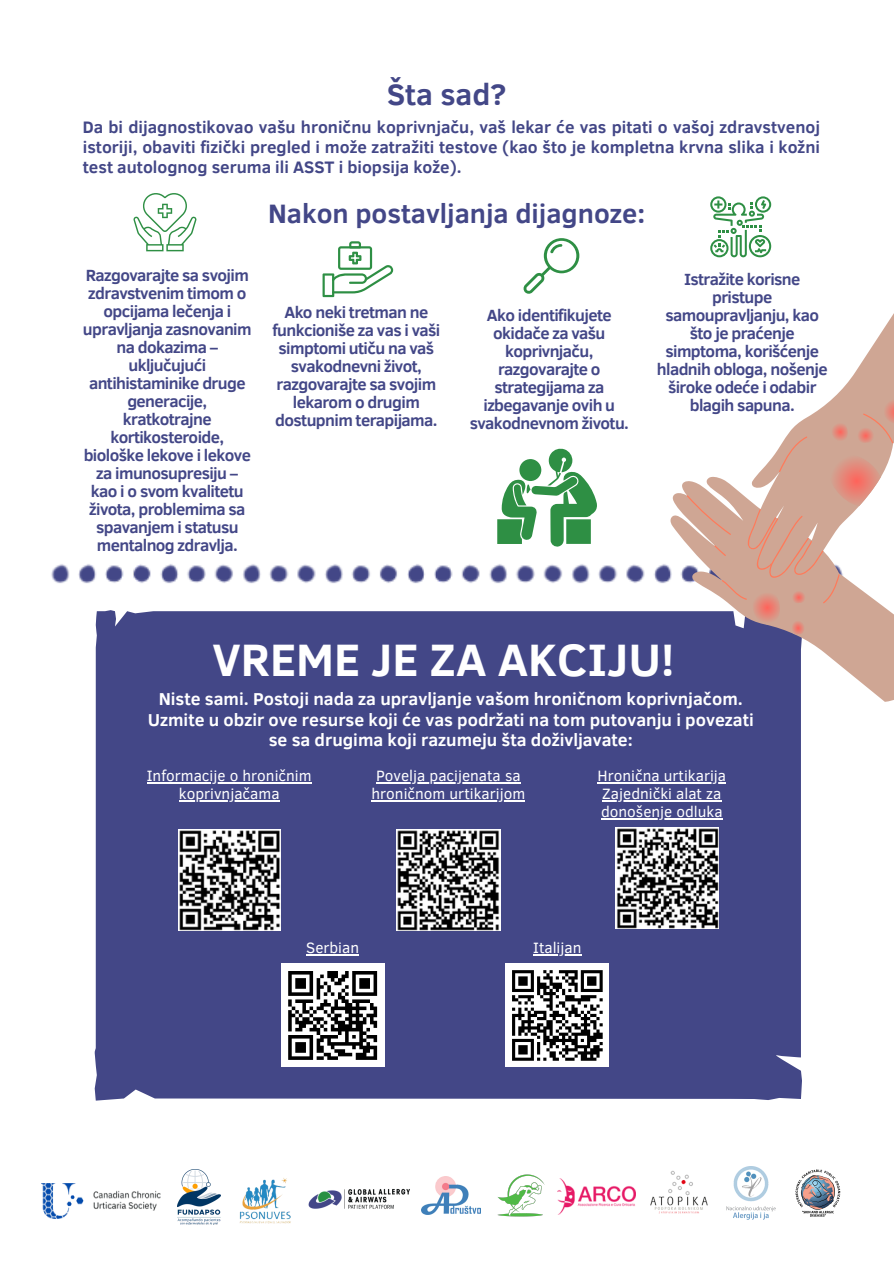
<style>
.page{position:relative;width:894px;height:1264px;background:#fff}
.page>*{position:absolute;margin:0;border:0;box-sizing:border-box;transform-origin:0 0}
.t1{font:700 46.65px "Clear Sans";color:#fff}
.t2{font:700 30.3px "Clear Sans";color:#434787}
.t3{font:700 27.3px "Clear Sans";color:#434787}
.t4{font:700 17.7px/20.2px "Clear Sans";color:#fff;text-align:center}
.t5{font:700 17.1px/20.2px "Clear Sans";color:#434787;text-align:justify}
.t6{font:700 16.65px/18px "Clear Sans";letter-spacing:-.035em;color:#434787;text-align:center}
.t7{font:15.3px "Clear Sans";color:#fff}
</style>
<div class="page">
<svg style="left:51px;top:564px;width:19px;height:19px"></svg>
<svg style="left:78px;top:564px;width:585px;height:20px"></svg>
<hr style="left:74px;top:585px;width:745px;height:1px;background:#bfbfbf">
<div style="left:95px;top:610px;width:706px;height:490px;background:#434787"></div>
<svg style="left:133px;top:193px;width:63px;height:58px"></svg>
<svg style="left:322px;top:241px;width:71px;height:56px"></svg>
<svg style="left:523px;top:238px;width:56px;height:56px"></svg>
<svg style="left:710px;top:196px;width:60px;height:61px"></svg>
<svg style="left:497px;top:448px;width:100px;height:99px"></svg>
<svg style="left:663px;top:481px;width:230px;height:251px;fill:#434787"></svg>
<svg style="left:842px;top:315px;width:51px;height:74px"></svg>
<svg style="left:686px;top:389px;width:207px;height:247px"></svg>
<img style="left:178px;top:829px;width:102px;height:101px">
<img style="left:396px;top:829px;width:104px;height:101px">
<img style="left:615px;top:827px;width:103px;height:101px">
<hr style="left:147px;top:782px;width:164px;height:1px;background:#fff">
<hr style="left:179px;top:800px;width:100px;height:1px;background:#fff">
<hr style="left:376px;top:782px;width:144px;height:1px;background:#fff">
<hr style="left:371px;top:800px;width:154px;height:1px;background:#fff">
<hr style="left:597px;top:782px;width:129px;height:1px;background:#fff">
<hr style="left:602px;top:800px;width:119px;height:1px;background:#fff">
<hr style="left:601px;top:818px;width:121px;height:1px;background:#fff">
<hr style="left:306px;top:954px;width:53px;height:1px;background:#fff">
<hr style="left:533px;top:954px;width:48px;height:1px;background:#fff">
<div style="left:505px;top:963px;width:103px;height:103px;background:#fff"></div>
<svg style="left:512px;top:970px;width:91px;height:91px"></svg>
<div style="left:281px;top:963px;width:103px;height:103px;background:#fff"></div>
<svg style="left:288px;top:971px;width:89px;height:88px"></svg>
<hr style="left:355px;top:1056px;width:22px;height:3px;background:#000">
<img style="left:177px;top:1169px;width:43px;height:55px">
<img style="left:239px;top:1178px;width:52px;height:46px">
<img style="left:726px;top:1166px;width:49px;height:53px">
<img style="left:421px;top:1176px;width:59px;height:38px">
<img style="left:795px;top:1169px;width:46px;height:48px">
<img style="left:650px;top:1170px;width:58px;height:44px">
<img style="left:308px;top:1188px;width:102px;height:21px">
<img style="left:497px;top:1174px;width:47px;height:42px">
<img style="left:557px;top:1178px;width:78px;height:36px">
<img style="left:41px;top:1183px;width:119px;height:35px">
<p class="t2" style="left:387px;top:72px;width:120px">Šta sad?</p>
<p class="t5" style="left:83px;top:116px;width:738px">Da bi dijagnostikovao vašu hroničnu koprivnjaču, vaš lekar će vas pitati o vašoj zdravstvenoj istoriji, obaviti fizički pregled i može zatražiti testove (kao što je kompletna krvna slika i kožni test autolognog seruma ili ASST i biopsija kože).</p>
<h3 class="t6" style="left:83px;top:266px;width:170px">Razgovarajte sa svojim zdravstvenim timom o opcijama lečenja i upravljanja zasnovanim na dokazima – uključujući antihistaminike druge generacije, kratkotrajne kortikosteroide, biološke lekove i lekove za imunosupresiju – kao i o svom kvalitetu života, problemima sa spavanjem i statusu mentalnog zdravlja.</h3>
<p class="t3" style="left:268px;top:194px;width:378px">Nakon postavljanja dijagnoze:</p>
<h3 class="t6" style="left:272px;top:302px;width:169px">Ako neki tretman ne funkcioniše za vas i vaši simptomi utiču na vaš svakodnevni život, razgovarajte sa svojim lekarom o drugim dostupnim terapijama.</h3>
<p class="t6" style="left:469px;top:305px;width:161px">Ako identifikujete okidače za vašu koprivnjaču, razgovarajte o strategijama za izbegavanje ovih u svakodnevnom životu.</p>
<h3 class="t6" style="left:656px;top:269px;width:172px">Istražite korisne pristupe samoupravljanju, kao što je praćenje simptoma, korišćenje hladnih obloga, nošenje široke odeće i odabir blagih sapuna.</h3>
<h2 class="t1" style="left:212px;top:626px;width:463px">VREME JE ZA AKCIJU!</h2>
<h3 class="t4" style="left:148px;top:688px;width:607px">Niste sami. Postoji nada za upravljanje vašom hroničnom koprivnjačom.<br>Uzmite u obzir ove resurse koji će vas podržati na tom putovanju i povezati se sa drugima koji razumeju šta doživljavate:</h3>
<p class="t7" style="left:147px;top:764px;width:166px">Informacije o hroničnim</p>
<h1 class="t7" style="left:179px;top:782px;width:102px">koprivnjačama</h1>
<p class="t7" style="left:597px;top:764px;width:130px">Hronična urtikarija</p>
<p class="t7" style="left:602px;top:782px;width:121px">Zajednički alat za</p>
<p class="t7" style="left:601px;top:800px;width:123px">donošenje odluka</p>
<h3 class="t7" style="left:376px;top:764px;width:146px">Povelja pacijenata sa</h3>
<p class="t7" style="left:371px;top:782px;width:155px">hroničnom urtikarijom</p>
<p class="t7" style="left:306px;top:936px;width:54px">Serbian</p>
<p class="t7" style="left:533px;top:936px;width:50px">Italijan</p>
</div>
